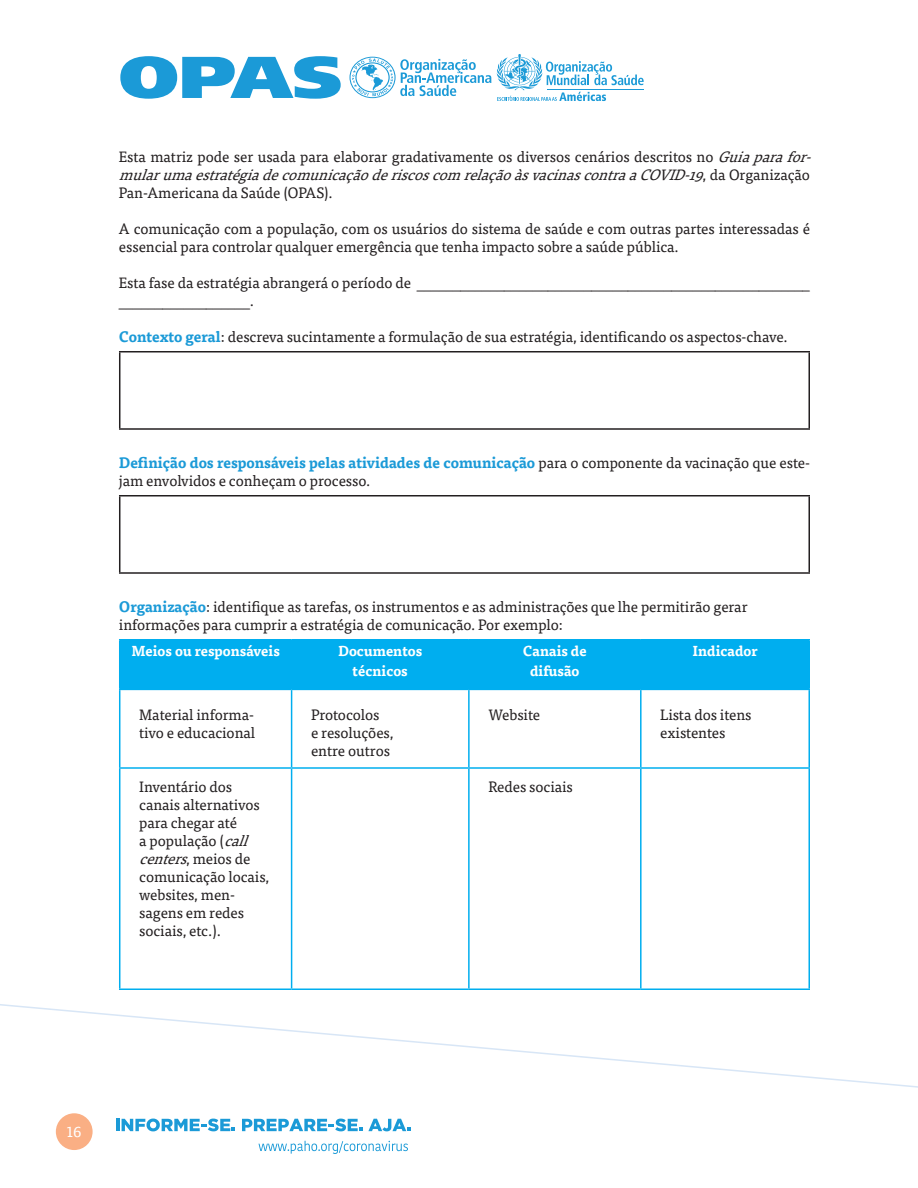
<style>
.page{position:relative;width:918px;height:1188px;background:#fff}
.page>*{position:absolute;margin:0;border:0;box-sizing:border-box;transform-origin:0 0}
.t1{font:15px/18px "Tisa Pro";letter-spacing:-.005em;color:#231f20}
.t2{font:15px "Tisa Pro";color:#fff}
.t3{font:700 14.25px/19.5px "Tisa Pro";color:#fff;text-align:center}
.s1{font-style:italic}
.s2{font-weight:700;color:#1b9ad7}
</style>
<div class="page">
<svg style="left:0;top:718px;width:918px;height:432px"></svg>
<div style="left:56px;top:1113px;width:37px;height:37px;background:#faaf84;border-radius:50%"></div>
<svg style="left:120px;top:56px;width:221px;height:43px"></svg>
<svg style="left:350px;top:54px;width:294px;height:47px"></svg>
<svg style="left:116px;top:1119px;width:119px;height:12px"></svg>
<svg style="left:242px;top:1119px;width:169px;height:12px"></svg>
<svg style="left:259px;top:1141px;width:149px;height:13px"></svg>
<hr style="left:119px;top:351px;width:691px;height:1px;background:#231f20">
<hr style="left:119px;top:352px;width:1px;height:76px;background:#231f20">
<hr style="left:808px;top:352px;width:2px;height:76px;background:#231f20">
<hr style="left:119px;top:428px;width:691px;height:2px;background:#231f20">
<hr style="left:119px;top:495px;width:691px;height:1px;background:#231f20">
<hr style="left:119px;top:496px;width:1px;height:76px;background:#231f20">
<hr style="left:808px;top:496px;width:2px;height:76px;background:#231f20">
<hr style="left:119px;top:572px;width:691px;height:2px;background:#231f20">
<div style="left:120px;top:640px;width:689px;height:49px;background:#00aeef"></div>
<hr style="left:468px;top:641px;width:2px;height:48px;background:#00aeef">
<hr style="left:640px;top:641px;width:2px;height:48px;background:#00aeef">
<hr style="left:119px;top:690px;width:1px;height:77px;background:#00aeef">
<hr style="left:291px;top:690px;width:1px;height:77px;background:#00aeef">
<hr style="left:468px;top:690px;width:2px;height:77px;background:#00aeef">
<hr style="left:640px;top:690px;width:2px;height:77px;background:#00aeef">
<hr style="left:808px;top:690px;width:2px;height:77px;background:#00aeef">
<hr style="left:119px;top:767px;width:173px;height:2px;background:#00aeef">
<hr style="left:119px;top:769px;width:1px;height:219px;background:#00aeef">
<hr style="left:292px;top:767px;width:177px;height:2px;background:#00aeef">
<hr style="left:291px;top:769px;width:1px;height:219px;background:#00aeef">
<hr style="left:469px;top:767px;width:172px;height:2px;background:#00aeef">
<hr style="left:468px;top:769px;width:2px;height:219px;background:#00aeef">
<hr style="left:641px;top:767px;width:169px;height:2px;background:#00aeef">
<hr style="left:640px;top:769px;width:2px;height:219px;background:#00aeef">
<hr style="left:808px;top:769px;width:2px;height:219px;background:#00aeef">
<hr style="left:119px;top:988px;width:173px;height:2px;background:#00aeef">
<hr style="left:292px;top:988px;width:177px;height:2px;background:#00aeef">
<hr style="left:469px;top:988px;width:172px;height:2px;background:#00aeef">
<hr style="left:641px;top:988px;width:169px;height:2px;background:#00aeef">
<hr style="left:292px;top:639px;width:177px;height:1px;background:#00aeef">
<hr style="left:469px;top:639px;width:172px;height:1px;background:#00aeef">
<hr style="left:641px;top:639px;width:169px;height:1px;background:#00aeef">
<hr style="left:808px;top:641px;width:2px;height:48px;background:#00aeef">
<hr style="left:292px;top:689px;width:177px;height:1px;background:#00aeef">
<hr style="left:469px;top:689px;width:172px;height:1px;background:#00aeef">
<hr style="left:641px;top:689px;width:169px;height:1px;background:#00aeef">
<hr style="left:119px;top:639px;width:173px;height:1px;background:#00aeef">
<hr style="left:119px;top:641px;width:1px;height:48px;background:#00aeef">
<hr style="left:291px;top:641px;width:1px;height:48px;background:#00aeef">
<hr style="left:119px;top:689px;width:173px;height:1px;background:#00aeef">
<p class="t1" style="left:119px;top:147px;width:700px">Esta matriz pode ser usada para elaborar gradativamente os diversos cenários descritos no <span class="s1">Guiaparafor&shy;mularumaestratégiadecomunicaçãoderiscoscomrelaçãoàsvacinascontraaCOVID-19</span>, d a O r g a n i z a ç ã o<br>Pan-Americana da Saúde (OPAS).</p>
<p class="t1" style="left:119px;top:219px;width:693px">A comunicação com a população, com os usuários do sistema de saúde e com outras partes interessadas é essencial para controlar qualquer emergência que tenha impacto sobre a saúde pública.</p>
<p class="t1" style="left:119px;top:273px;width:693px">Esta fase da estratégia abrangerá o período de ______________________________________________________ __________________.</p>
<p class="t1" style="left:119px;top:327px;width:670px"><span class="s2">Contexto geral</span>: descreva sucintamente a formulação de sua estratégia, identificando os aspectos-chave.</p>
<p class="t1" style="left:119px;top:453px;width:693px"><span class="s2">Definição dos responsáveis pelas atividades de comunicação</span> para o componente da vacinação que este&shy;jam envolvidos e conheçam o processo.</p>
<p class="t1" style="left:119px;top:597px;width:630px"><span class="s2">Organização</span>: identifique as tarefas, os instrumentos e as administrações que lhe permitirão gerar informações para cumprir a estratégia de comunicação. Por exemplo:</p>
<p class="t3" style="left:131px;top:641px;width:150px">Meios ou responsáveis</p>
<p class="t3" style="left:338px;top:641px;width:86px">Documentos técnicos</p>
<p class="t3" style="left:523px;top:641px;width:65px">Canais de difusão</p>
<p class="t3" style="left:692px;top:641px;width:67px">Indicador</p>
<p class="t1" style="left:139px;top:705px;width:118px">Material informa&shy;tivo e educacional</p>
<p class="t1" style="left:311px;top:705px;width:84px">Protocolos<br>e resoluções, entre outros</p>
<p class="t1" style="left:488px;top:705px;width:53px">Website</p>
<p class="t1" style="left:660px;top:705px;width:93px">Lista dos itens existentes</p>
<p class="t1" style="left:139px;top:777px;width:132px">Inventário dos canais alternativos para chegar até<br>a população (<span class="s1">call centers</span>, m e i o s d e comunicação locais, websites, men&shy;sagens em redes sociais, etc.).</p>
<p class="t1" style="left:488px;top:777px;width:86px">Redes sociais</p>
<p class="t2" style="left:67px;top:1121px;width:16px">16</p>
</div>
